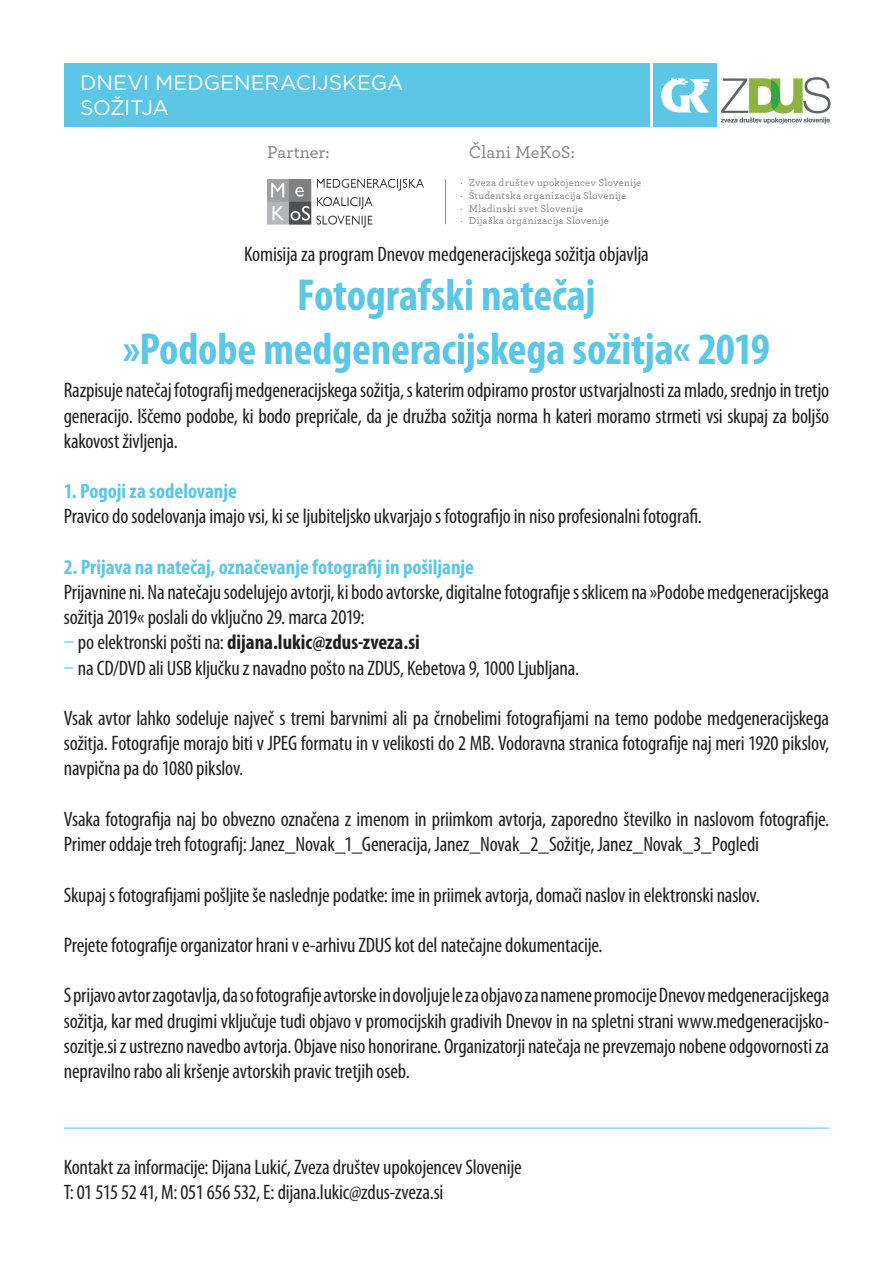
<style>
.page{position:relative;width:893px;height:1263px;background:#fff}
.page>*{position:absolute;margin:0;border:0;box-sizing:border-box;transform-origin:0 0}
.t1{font:700 condensed 45px/54px "Myriad Pro";letter-spacing:-.005em;color:#5bc6e5;text-align:center}
.t2{font:condensed 21px/25.2px "Myriad Pro";letter-spacing:-.01em;color:#231f20;text-align:justify}
.t3{font:700 condensed 21px "Myriad Pro";color:#5bc6e5}
.t4{font:700 condensed 21px "Myriad Pro";color:#231f20}
.t5{font:21px/25.2px "Gotham";letter-spacing:-.01em;color:#fff}
.t6{font:500 18px "Archer";color:#808285}
.t7{font:500 10.5px/12.6px "Archer";letter-spacing:.02em;color:#808285}
.s1{font-weight:400;color:#5bc6e5}
.s2{font-weight:400}
.s3{color:#5bc6e5}
</style>
<div class="page">
<hr style="left:64px;top:1128px;width:765px;height:1px;background:#5bc6e5">
<div style="left:64px;top:64px;width:585px;height:63px;background:#5bc6e5"></div>
<div style="left:654px;top:64px;width:63px;height:63px;background:#5bc6e5"></div>
<svg style="left:661px;top:78px;width:48px;height:35px"></svg>
<img style="left:720px;top:77px;width:111px;height:47px">
<img style="left:267px;top:179px;width:157px;height:48px">
<hr style="left:445px;top:179px;width:1px;height:45px;background:#808285">
<p class="t5" style="left:80px;top:70px;width:325px">DNEVI MEDGENERACIJSKEGA<br>SOŽITJA</p>
<p class="t6" style="left:267px;top:139px;width:64px">Partner:</p>
<p class="t6" style="left:469px;top:139px;width:108px">Člani MeKoS:</p>
<p class="t7" style="left:460px;top:176px;width:183px">· Zveza društev upokojencev Slovenije · Študentska organizacija Slovenije<br>· Mladinski svet Slovenije<br>· Dijaška organizacija Slovenije</p>
<p class="t2" style="left:244px;top:241px;width:406px">Komisija za program Dnevov medgeneracijskega sožitja objavlja</p>
<h1 class="t1" style="left:123px;top:269px;width:648px">Fotografski natečaj<br>»Podobe medgeneracijskega sožitja« 2019</h1>
<p class="t2" style="left:64px;top:378px;width:767px">Razpisuje natečaj fotografij medgeneracijskega sožitja, s katerim odpiramo prostor ustvarjalnosti za mlado, srednjo in tretjo generacijo. Iščemo podobe, ki bodo prepričale, da je družba sožitja norma h kateri moramo strmeti vsi skupaj za boljšo kakovost življenja.</p>
<p class="t3" style="left:64px;top:480px;width:175px">1. Pogoji za sodelovanje</p>
<p class="t2" style="left:64px;top:504px;width:640px">Pravico do sodelovanja imajo vsi, ki se ljubiteljsko ukvarjajo s fotografijo in niso profesionalni fotografi.</p>
<p class="t3" style="left:64px;top:555px;width:412px">2. Prijava na natečaj, označevanje fotografij in pošiljanje</p>
<p class="t2" style="left:64px;top:580px;width:767px">Prijavnine ni. Na natečaju sodelujejo avtorji, ki bodo avtorske, digitalne fotografije s sklicem na »Podobe medgeneracijskega sožitja 2019« poslali do vključno 29. marca 2019:</p>
<p class="t4" style="left:64px;top:631px;width:357px"><span class="s1">–</span> <span class="s2">po elektronski pošti na:</span> dijana.lukic@zdus-zveza.si</p>
<p class="t2" style="left:64px;top:655px;width:517px"><span class="s3">–</span> na CD/DVD ali USB ključku z navadno pošto na ZDUS, Kebetova 9, 1000 Ljubljana.</p>
<p class="t2" style="left:64px;top:706px;width:767px">Vsak avtor lahko sodeluje največ s tremi barvnimi ali pa črnobelimi fotografijami na temo podobe medgeneracijskega sožitja. Fotografije morajo biti v JPEG formatu in v velikosti do 2 MB. Vodoravna stranica fotografije naj meri 1920 pikslov, navpična pa do 1080 pikslov.</p>
<p class="t2" style="left:64px;top:807px;width:767px">Vsaka fotografija naj bo obvezno označena z imenom in priimkom avtorja, zaporedno številko in naslovom fotografije.<br>Primer oddaje treh fotografij: Janez_Novak_1_Generacija, Janez_Novak_2_Sožitje, Janez_Novak_3_Pogledi</p>
<p class="t2" style="left:64px;top:882px;width:698px">Skupaj s fotografijami pošljite še naslednje podatke: ime in priimek avtorja, domači naslov in elektronski naslov.</p>
<p class="t2" style="left:64px;top:933px;width:540px">Prejete fotografije organizator hrani v e-arhivu ZDUS kot del natečajne dokumentacije.</p>
<p class="t2" style="left:64px;top:983px;width:767px">S prijavo avtor zagotavlja, da so fotografije avtorske in dovoljuje le za objavo za namene promocije Dnevov medgeneracijskega sožitja, kar med drugimi vključuje tudi objavo v promocijskih gradivih Dnevov in na spletni strani www.medgeneracijsko&shy;sozitje.si z ustrezno navedbo avtorja. Objave niso honorirane. Organizatorji natečaja ne prevzemajo nobene odgovornosti za nepravilno rabo ali kršenje avtorskih pravic tretjih oseb.</p>
<p class="t2" style="left:64px;top:1155px;width:459px">Kontakt za informacije: Dijana Lukić, Zveza društev upokojencev Slovenije<br>T: 01 515 52 41, M: 051 656 532, E: dijana.lukic@zdus-zveza.si</p>
</div>
